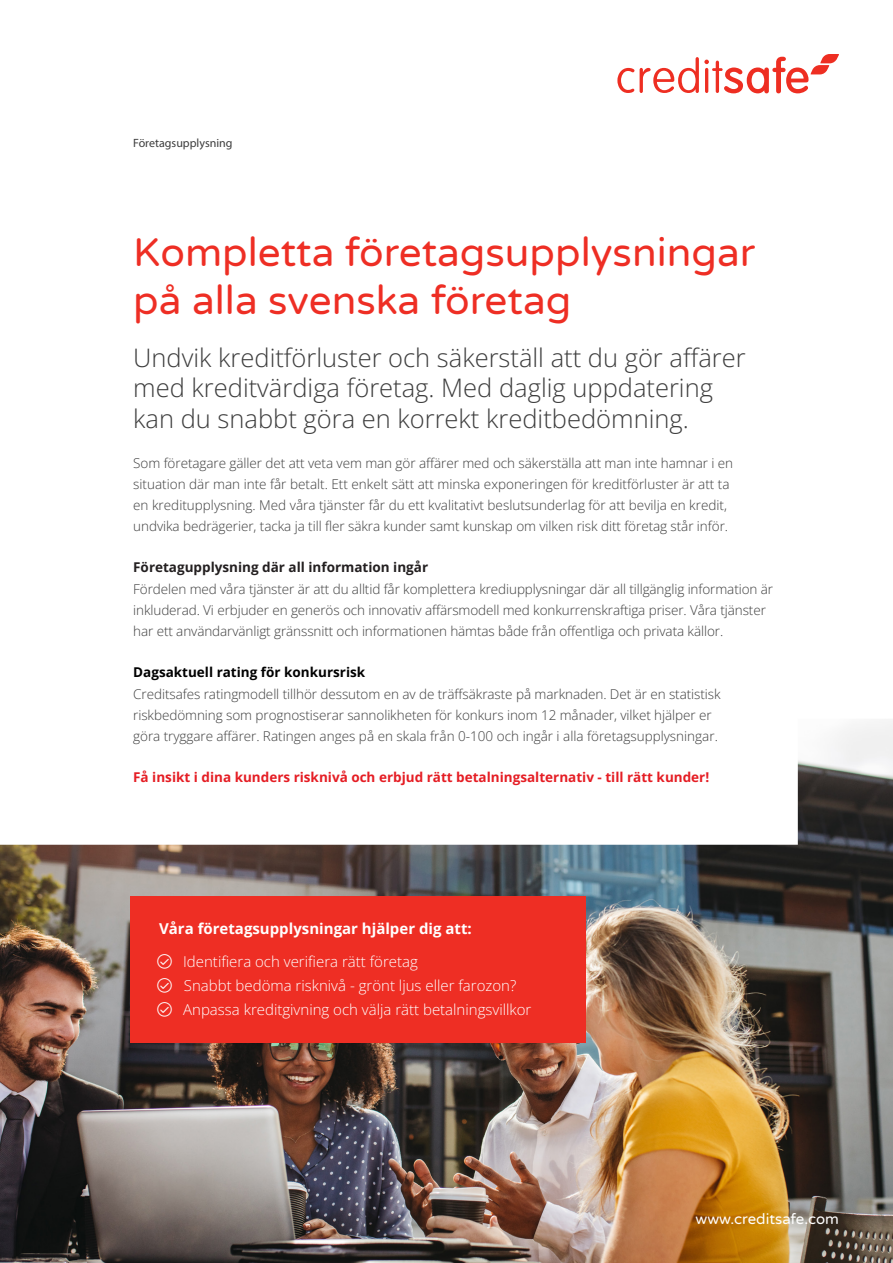
<style>
.page{position:relative;width:893px;height:1263px;background:#fff}
.page>*{position:absolute;margin:0;border:0;box-sizing:border-box;transform-origin:0 0}
.t1{font:40.5px "Varela Round";color:#ee2e24}
.t2{font:300 25.5px/30.6px "Open Sans";color:#3d3d3d}
.t3{font:300 15px "Open Sans";color:#fff}
.t4{font:700 15px "Open Sans";color:#fff}
.t5{font:15px "Varela Round";color:#fff}
.t6{font:300 13.5px/21px "Open Sans";letter-spacing:-.005em;color:#3d3d3d}
.t7{font:700 13.5px "Open Sans";color:#e51d24}
.t8{font:700 13.5px "Open Sans";color:#231f20}
.t9{font:700 13.5px "Open Sans";color:#000}
.t10{font:12px "Myriad Pro";color:#3d3d3d}
</style>
<div class="page">
<img style="left:0;top:721px;width:893px;height:542px">
<svg style="left:617px;top:68px;width:17px;height:25px"></svg>
<svg style="left:640px;top:54px;width:199px;height:39px"></svg>
<div style="left:130px;top:896px;width:455px;height:146px;background:#ee2e24"></div>
<p class="t10" style="left:133px;top:135px;width:101px">Företagsupplysning</p>
<p class="t1" style="left:133px;top:224px;width:623px">Kompletta företagsupplysningar</p>
<p class="t1" style="left:133px;top:273px;width:440px">på alla svenska företag</p>
<p class="t2" style="left:133px;top:341px;width:614px">Undvik kreditförluster och säkerställ att du gör affärer med kreditvärdiga företag. Med daglig uppdatering</p>
<p class="t2" style="left:133px;top:403px;width:557px">kan du snabbt göra en korrekt kreditbedömning.</p>
<p class="t6" style="left:133px;top:452px;width:601px">Som företagare gäller det att veta vem man gör affärer med och säkerställa att man inte hamnar i en situation där man inte får betalt. Ett enkelt sätt att minska exponeringen för kreditförluster är att ta en kreditupplysning. Med våra tjänster får du ett kvalitativt beslutsunderlag för att bevilja en kredit, undvika bedrägerier, tacka ja till fler säkra kunder samt kunskap om vilken risk ditt företag står inför.</p>
<p class="t8" style="left:133px;top:558px;width:296px">Företagupplysning där all information ingår</p>
<p class="t6" style="left:133px;top:578px;width:641px">Fördelen med våra tjänster är att du alltid får komplettera krediupplysningar där all tillgänglig information är inkluderad. Vi erbjuder en generös och innovativ affärsmodell med konkurrenskraftiga priser. Våra tjänster har ett användarvänligt gränssnitt och informationen hämtas både från offentliga och privata källor.</p>
<p class="t9" style="left:133px;top:663px;width:233px">Dagsaktuell rating för konkursrisk</p>
<p class="t6" style="left:133px;top:683px;width:589px">Creditsafes ratingmodell tillhör dessutom en av de träffsäkraste på marknaden. Det är en statistisk riskbedömning som prognostiserar sannolikheten för konkurs inom 12 månader, vilket hjälper er göra tryggare affärer. Ratingen anges på en skala från 0-100 och ingår i alla företagsupplysningar.</p>
<p class="t7" style="left:133px;top:768px;width:577px">Få insikt i dina kunders risknivå och erbjud rätt betalningsalternativ - till rätt kunder!</p>
<p class="t4" style="left:159px;top:918px;width:314px">Våra företagsupplysningar hjälper dig att:</p>
<p class="t3" style="left:157px;top:951px;width:262px">● Identifiera och verifiera rätt företag</p>
<p class="t3" style="left:157px;top:975px;width:361px">● Snabbt bedöma risknivå - grönt ljus eller farozon?</p>
<p class="t3" style="left:157px;top:999px;width:376px">● Anpassa kreditgivning och välja rätt betalningsvillkor</p>
<p class="t5" style="left:695px;top:1208px;width:145px">www.creditsafe.com</p>
</div>
